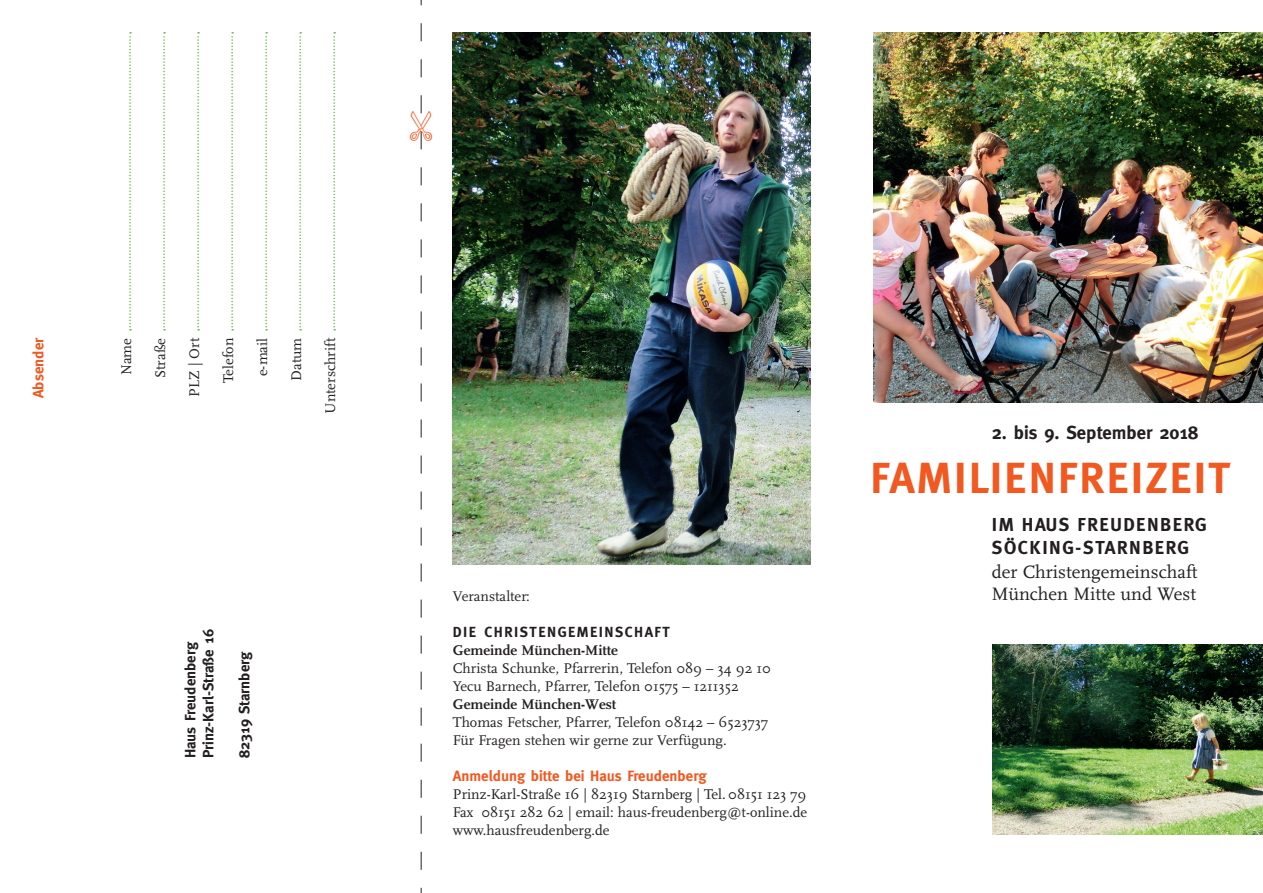
<style>
.page{position:relative;width:1263px;height:893px;background:#fff}
.page>*{position:absolute;margin:0;border:0;box-sizing:border-box;transform-origin:0 0}
.t1{font:700 43.5px "Meta";letter-spacing:.055em;color:#f15921}
.t2{font:18.75px/22.5px "Scala";color:#231f20}
.t3{font:700 18.75px/22.5px "Meta";letter-spacing:.08em;color:#231f20}
.t4{font:700 18.75px "Meta";color:#231f20}
.t5{font:700 15px/18px "Meta";color:#231f20}
.t6{font:700 15px "Meta";color:#f15921}
.t7{font:14.7px/18px "Scala";color:#231f20}
.t8{font:700 14.7px "FF Scala";color:#231f20}
.t9{font:700 14.7px "Meta";letter-spacing:.1em;color:#231f20}
</style>
<div class="page">
<img style="left:453px;top:32px;width:357px;height:533px">
<img style="left:874px;top:32px;width:389px;height:370px">
<img style="left:993px;top:644px;width:270px;height:191px">
<svg style="left:129px;top:32px;width:2px;height:299px"></svg>
<svg style="left:163px;top:32px;width:2px;height:299px"></svg>
<svg style="left:197px;top:32px;width:2px;height:299px"></svg>
<svg style="left:231px;top:32px;width:2px;height:299px"></svg>
<svg style="left:265px;top:32px;width:2px;height:299px"></svg>
<svg style="left:299px;top:32px;width:2px;height:299px"></svg>
<svg style="left:333px;top:32px;width:2px;height:299px"></svg>
<svg style="left:420px;top:0;width:2px;height:893px"></svg>
<p class="t6" style="left:30px;top:398px;width:62px;rotate:-90deg">Absender</p>
<p class="t7" style="left:117px;top:375px;width:39px;rotate:-90deg">Name</p>
<p class="t7" style="left:152px;top:378px;width:42px;rotate:-90deg">Straße</p>
<p class="t7" style="left:186px;top:397px;width:60px;rotate:-90deg">PLZ | Ort</p>
<p class="t7" style="left:220px;top:383px;width:47px;rotate:-90deg">Telefon</p>
<p class="t7" style="left:254px;top:376px;width:40px;rotate:-90deg">e-mail</p>
<p class="t7" style="left:288px;top:381px;width:45px;rotate:-90deg">Datum</p>
<p class="t7" style="left:322px;top:414px;width:77px;rotate:-90deg">Unterschrift</p>
<p class="t5" style="left:181px;top:758px;width:131px;rotate:-90deg">Haus Freudenberg<br>Prinz-Karl-Straße 16</p>
<p class="t5" style="left:235px;top:758px;width:109px;rotate:-90deg">82319 Starnberg</p>
<p class="t7" style="left:453px;top:587px;width:79px">Veranstalter:</p>
<p class="t9" style="left:453px;top:623px;width:218px">DIE CHRISTENGEMEINSCHAFT</p>
<p class="t8" style="left:453px;top:641px;width:167px">Gemeinde München-Mitte</p>
<p class="t7" style="left:453px;top:659px;width:320px">Christa Schunke, Pfarrerin, Telefon 089 – 34 92 10<br>Yecu Barnech, Pfarrer, Telefon 01575 – 1211352</p>
<p class="t8" style="left:453px;top:695px;width:165px">Gemeinde München-West</p>
<p class="t7" style="left:453px;top:713px;width:317px">Thomas Fetscher, Pfarrer, Telefon 08142 – 6523737<br>Für Fragen stehen wir gerne zur Verfügung.</p>
<p class="t6" style="left:453px;top:767px;width:255px">Anmeldung bitte bei Haus Freudenberg</p>
<p class="t7" style="left:453px;top:785px;width:356px;text-align:justify">Prinz-Karl-Straße 16 | 82319 Starnberg | Tel. 08151 123 79<br>Fax 08151 282 62 | email: haus-freudenberg@t-online.de www.hausfreudenberg.de</p>
<p class="t4" style="left:992px;top:421px;width:208px">2. bis 9. September 2018</p>
<h1 class="t1" style="left:870px;top:452px;width:361px">FAMILIENFREIZEIT</h1>
<p class="t3" style="left:992px;top:514px;width:216px">IM HAUS FREUDENBERG<br>SÖCKING-STARNBERG</p>
<p class="t2" style="left:992px;top:561px;width:207px">der Christengemeinschaft<br>München Mitte und West</p>
</div>
